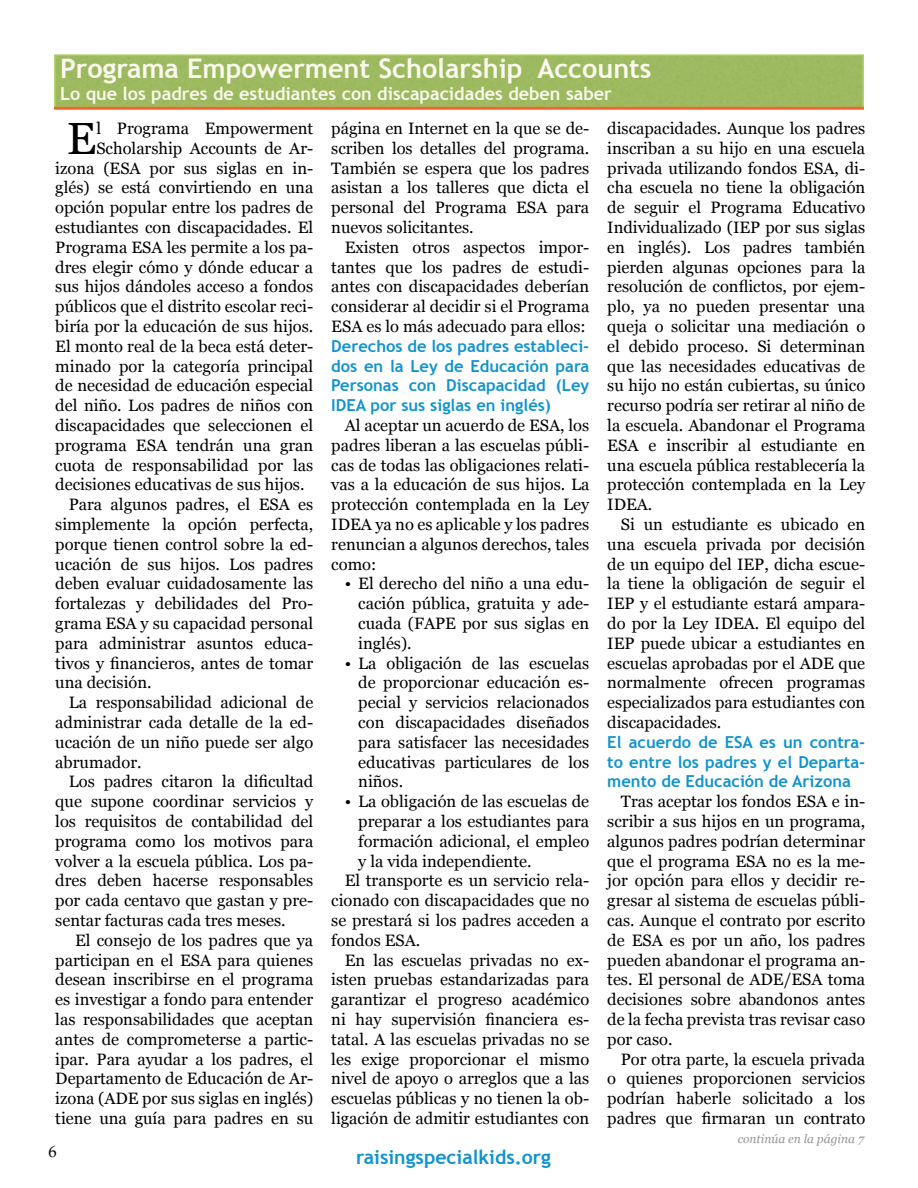
<style>
.page{position:relative;width:918px;height:1188px;background:#fff}
.page>*{position:absolute;margin:0;border:0;box-sizing:border-box;transform-origin:0 0}
.t1{font:45.15px "Georgia";color:#000}
.t2{font:700 27px "Trebuchet MS";color:#fbf9ee}
.t3{font:700 19.5px "Trebuchet MS";color:#1093cf}
.t4{font:700 18px "Trebuchet MS";color:#fbf9ee}
.t5{font:16.5px/19.8px "Georgia";color:#000;text-align:justify}
.t6{font:700 16.5px/19.8px "Trebuchet MS";color:#1093cf;text-align:justify}
.t7{font:16.5px "Palatino Linotype";color:#000}
.t8{font:italic 12px "Georgia";color:#939598}
</style>
<div class="page">
<div style="left:54px;top:54px;width:810px;height:54px;background:#9dba60"></div>
<hr style="left:54px;top:107px;width:810px;height:3px;background:#f26531">
<h2 class="t2" style="left:60px;top:52px;width:593px">Programa Empowerment Scholarship Accounts</h2>
<p class="t4" style="left:60px;top:82px;width:553px">Lo que los padres de estudiantes con discapacidades deben saber</p>
<h1 class="t1" style="left:67px;top:111px;width:31px">E</h1>
<p class="t5" style="left:96px;top:119px;width:218px">l Programa Empowerment</p>
<p class="t5" style="left:331px;top:119px;width:260px">página en Internet en la que se de&shy;scriben los detalles del programa.<br>También se espera que los padres asistan a los talleres que dicta el personal del Programa ESA para nuevos solicitantes.</p>
<p class="t5" style="left:331px;top:238px;width:260px;text-indent:13px">Existen otros aspectos impor&shy;tantes que los padres de estudi&shy;antes con discapacidades deberían considerar al decidir si el Programa ESA es lo más adecuado para ellos:</p>
<p class="t6" style="left:331px;top:336px;width:260px">Derechos de los padres estableci&shy;dos en la Ley de Educación para Personas con Discapacidad (Ley IDEA por sus siglas en inglés)</p>
<p class="t5" style="left:331px;top:416px;width:260px;text-indent:13px">Al aceptar un acuerdo de ESA, los padres liberan a las escuelas públi&shy;cas de todas las obligaciones relati&shy;vas a la educación de sus hijos. La protección contemplada en la Ley IDEA ya no es aplicable y los padres renuncian a algunos derechos, tales como:</p>
<p class="t5" style="left:358px;top:574px;width:233px;text-indent:-13px">• El derecho del niño a una edu&shy;cación pública, gratuita y ade&shy;cuada (FAPE por sus siglas en inglés).</p>
<p class="t5" style="left:358px;top:653px;width:233px;text-indent:-13px">• La obligación de las escuelas de proporcionar educación es&shy;pecial y servicios relacionados con discapacidades diseñados para satisfacer las necesidades educativas particulares de los niños.</p>
<p class="t5" style="left:345px;top:792px;width:246px">• La obligación de las escuelas de</p>
<p class="t5" style="left:358px;top:812px;width:232px">preparar a los estudiantes para</p>
<p class="t5" style="left:358px;top:832px;width:232px">formación adicional, el empleo</p>
<p class="t5" style="left:358px;top:851px;width:175px">y la vida independiente.</p>
<p class="t5" style="left:345px;top:871px;width:246px">El transporte es un servicio rela-</p>
<p class="t5" style="left:331px;top:891px;width:260px">cionado con discapacidades que no</p>
<p class="t5" style="left:331px;top:911px;width:259px">se prestará si los padres acceden a</p>
<p class="t5" style="left:331px;top:931px;width:91px">fondos ESA.</p>
<p class="t5" style="left:345px;top:950px;width:246px">En las escuelas privadas no ex-</p>
<p class="t5" style="left:331px;top:970px;width:259px">isten pruebas estandarizadas para</p>
<p class="t5" style="left:331px;top:990px;width:259px">garantizar el progreso académico</p>
<p class="t5" style="left:331px;top:1010px;width:259px">ni hay supervisión financiera es-</p>
<p class="t5" style="left:331px;top:1030px;width:260px">tatal. A las escuelas privadas no se</p>
<p class="t5" style="left:331px;top:1049px;width:259px">les exige proporcionar el mismo</p>
<p class="t5" style="left:331px;top:1069px;width:259px">nivel de apoyo o arreglos que a las</p>
<p class="t5" style="left:331px;top:1089px;width:259px">escuelas públicas y no tienen la ob-</p>
<p class="t5" style="left:331px;top:1109px;width:260px">ligación de admitir estudiantes con</p>
<p class="t5" style="left:607px;top:119px;width:260px">discapacidades. Aunque los padres inscriban a su hijo en una escuela privada utilizando fondos ESA, di&shy;cha escuela no tiene la obligación de seguir el Programa Educativo Individualizado (IEP por sus siglas en inglés). Los padres también pierden algunas opciones para la resolución de conflictos, por ejem&shy;plo, ya no pueden presentar una queja o solicitar una mediación o el debido proceso. Si determinan que las necesidades educativas de su hijo no están cubiertas, su único recurso podría ser retirar al niño de la escuela. Abandonar el Programa ESA e inscribir al estudiante en una escuela pública restablecería la protección contemplada en la Ley IDEA.</p>
<p class="t5" style="left:607px;top:515px;width:260px;text-indent:13px">Si un estudiante es ubicado en una escuela privada por decisión de un equipo del IEP, dicha escue&shy;la tiene la obligación de seguir el IEP y el estudiante estará ampara&shy;do por la Ley IDEA. El equipo del IEP puede ubicar a estudiantes en escuelas aprobadas por el ADE que normalmente ofrecen programas especializados para estudiantes con discapacidades.</p>
<p class="t6" style="left:607px;top:732px;width:260px">El acuerdo de ESA es un contra&shy;to entre los padres y el Departa&shy;mento de Educación de Arizona</p>
<p class="t5" style="left:607px;top:792px;width:260px;text-indent:13px">Tras aceptar los fondos ESA e in&shy;scribir a sus hijos en un programa, algunos padres podrían determinar que el programa ESA no es la me&shy;jor opción para ellos y decidir re&shy;gresar al sistema de escuelas públi&shy;cas. Aunque el contrato por escrito de ESA es por un año, los padres pueden abandonar el programa an&shy;tes. El personal de ADE/ESA toma decisiones sobre abandonos antes de la fecha prevista tras revisar caso por caso.</p>
<p class="t5" style="left:607px;top:1049px;width:259px;text-indent:13px">Por otra parte, la escuela privada o quienes proporcionen servicios podrían haberle solicitado a los padres que firmaran un contrato</p>
<p class="t8" style="left:738px;top:1131px;width:128px">continúa en la página 7</p>
<p class="t5" style="left:96px;top:139px;width:218px">Scholarship Accounts de Ar-</p>
<p class="t5" style="left:55px;top:158px;width:259px">izona (ESA por sus siglas en in-</p>
<p class="t5" style="left:55px;top:178px;width:259px">glés) se está convirtiendo en una</p>
<p class="t5" style="left:55px;top:198px;width:259px">opción popular entre los padres de</p>
<p class="t5" style="left:55px;top:218px;width:259px">estudiantes con discapacidades. El</p>
<p class="t5" style="left:55px;top:238px;width:259px">Programa ESA les permite a los pa-</p>
<p class="t5" style="left:55px;top:257px;width:259px">dres elegir cómo y dónde educar a</p>
<p class="t5" style="left:55px;top:277px;width:259px">sus hijos dándoles acceso a fondos</p>
<p class="t5" style="left:55px;top:297px;width:259px">públicos que el distrito escolar reci-</p>
<p class="t5" style="left:55px;top:317px;width:259px">biría por la educación de sus hijos.</p>
<p class="t5" style="left:55px;top:337px;width:259px">El monto real de la beca está deter-</p>
<p class="t5" style="left:55px;top:356px;width:259px">minado por la categoría principal</p>
<p class="t5" style="left:55px;top:376px;width:259px">de necesidad de educación especial</p>
<p class="t5" style="left:55px;top:396px;width:259px">del niño. Los padres de niños con</p>
<p class="t5" style="left:55px;top:416px;width:259px">discapacidades que seleccionen el</p>
<p class="t5" style="left:55px;top:436px;width:259px">programa ESA tendrán una gran</p>
<p class="t5" style="left:55px;top:455px;width:259px">cuota de responsabilidad por las</p>
<p class="t5" style="left:55px;top:475px;width:251px">decisiones educativas de sus hijos.</p>
<p class="t5" style="left:69px;top:495px;width:246px">Para algunos padres, el ESA es</p>
<p class="t5" style="left:55px;top:515px;width:259px">simplemente la opción perfecta,</p>
<p class="t5" style="left:55px;top:535px;width:259px">porque tienen control sobre la ed-</p>
<p class="t5" style="left:55px;top:554px;width:259px">ucación de sus hijos. Los padres</p>
<p class="t5" style="left:55px;top:574px;width:260px">deben evaluar cuidadosamente las</p>
<p class="t5" style="left:55px;top:594px;width:260px">fortalezas y debilidades del Pro-</p>
<p class="t5" style="left:55px;top:614px;width:259px">grama ESA y su capacidad personal</p>
<p class="t5" style="left:55px;top:634px;width:259px">para administrar asuntos educa-</p>
<p class="t5" style="left:55px;top:653px;width:259px">tivos y financieros, antes de tomar</p>
<p class="t5" style="left:55px;top:673px;width:98px">una decisión.</p>
<p class="t5" style="left:69px;top:693px;width:246px">La responsabilidad adicional de</p>
<p class="t5" style="left:55px;top:713px;width:259px">administrar cada detalle de la ed-</p>
<p class="t5" style="left:55px;top:733px;width:259px">ucación de un niño puede ser algo</p>
<p class="t5" style="left:55px;top:752px;width:88px">abrumador.</p>
<p class="t5" style="left:69px;top:772px;width:246px">Los padres citaron la dificultad</p>
<p class="t5" style="left:55px;top:792px;width:259px">que supone coordinar servicios y</p>
<p class="t5" style="left:55px;top:812px;width:259px">los requisitos de contabilidad del</p>
<p class="t5" style="left:55px;top:832px;width:260px">programa como los motivos para</p>
<p class="t5" style="left:55px;top:851px;width:259px">volver a la escuela pública. Los pa-</p>
<p class="t5" style="left:55px;top:871px;width:259px">dres deben hacerse responsables</p>
<p class="t5" style="left:55px;top:891px;width:259px">por cada centavo que gastan y pre-</p>
<p class="t5" style="left:55px;top:911px;width:232px">sentar facturas cada tres meses.</p>
<p class="t5" style="left:75px;top:931px;width:240px">El consejo de los padres que ya</p>
<p class="t5" style="left:55px;top:950px;width:259px">participan en el ESA para quienes</p>
<p class="t5" style="left:55px;top:970px;width:259px">desean inscribirse en el programa</p>
<p class="t5" style="left:55px;top:990px;width:259px">es investigar a fondo para entender</p>
<p class="t5" style="left:55px;top:1010px;width:259px">las responsabilidades que aceptan</p>
<p class="t5" style="left:55px;top:1030px;width:259px">antes de comprometerse a partic-</p>
<p class="t5" style="left:55px;top:1049px;width:259px">ipar. Para ayudar a los padres, el</p>
<p class="t5" style="left:55px;top:1069px;width:259px">Departamento de Educación de Ar-</p>
<p class="t5" style="left:55px;top:1089px;width:259px">izona (ADE por sus siglas en inglés)</p>
<p class="t5" style="left:55px;top:1109px;width:259px">tiene una guía para padres en su</p>
<p class="t7" style="left:48px;top:1140px;width:10px">6</p>
<p class="t3" style="left:356px;top:1145px;width:196px">raisingspecialkids.org</p>
</div>
